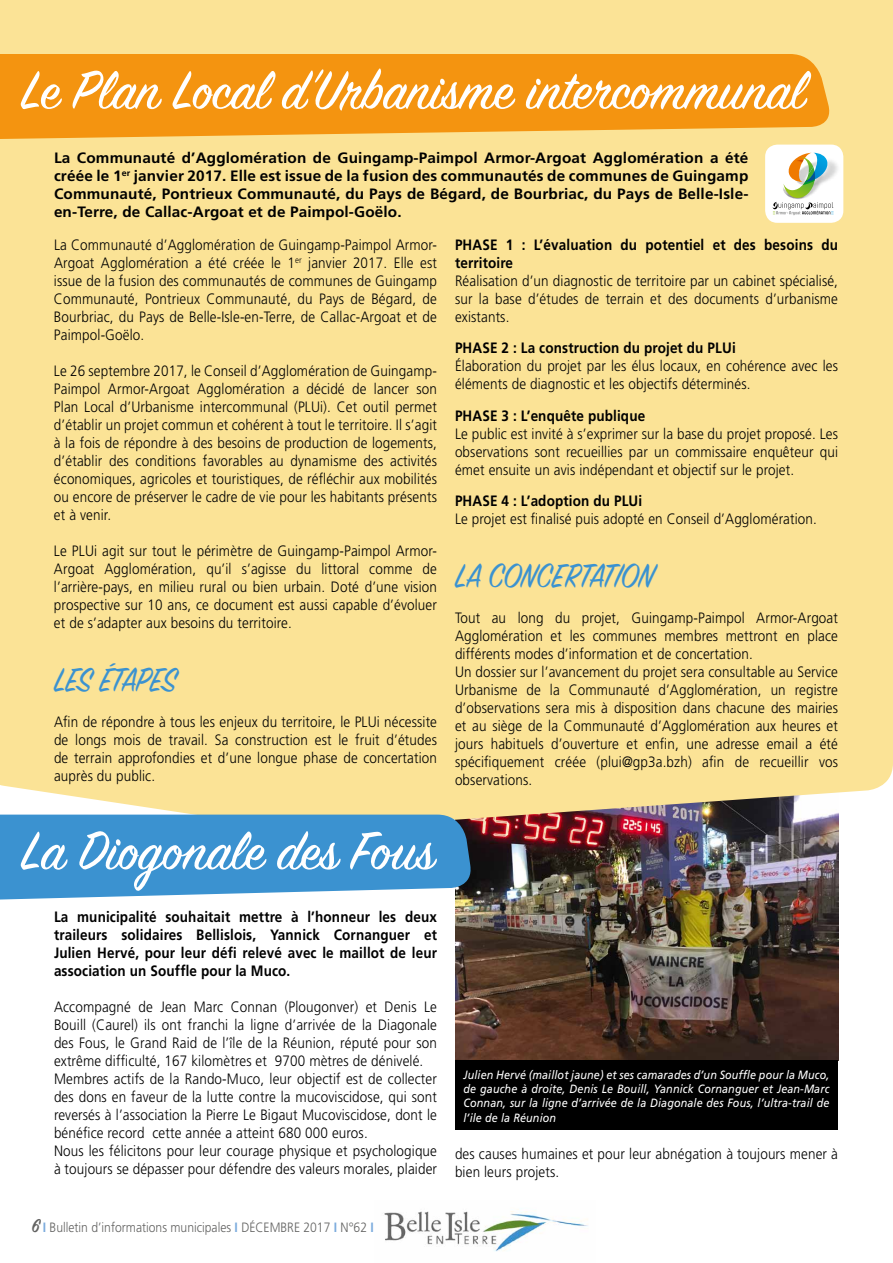
<style>
.page{position:relative;width:893px;height:1263px;background:#fff}
.page>*{position:absolute;margin:0;border:0;box-sizing:border-box;transform-origin:0 0}
.t1{font:60px "Sign Painter House Script";color:#fff}
.t2{font:37.5px "Sign Painter House Script";letter-spacing:-.02em;color:#3b92d0;scale:.9 1}
.t3{font:300 15px/18px "Frutiger";letter-spacing:.01em;color:#000;text-align:justify;scale:.9 1}
.t4{font:700 15px/18px "Frutiger";letter-spacing:.01em;color:#000;text-align:justify;scale:.9 1}
.t5{font:700 15px/18px "Frutiger";letter-spacing:.01em;color:#000;text-align:justify}
.t6{font:300 13.5px "Frutiger";color:#626261;scale:.9 1}
.t7{font:italic 12px/14.4px "Frutiger";letter-spacing:.01em;color:#fff;text-align:justify;scale:.9 1}
.s1{font-family:"Sign Painter House Script";font-weight:600;font-size:21px}
.s2{font-weight:700;color:#7babdd}
</style>
<div class="page">
<img style="left:384px;top:1211px;width:204px;height:41px">
<img style="left:455px;top:831px;width:383px;height:230px">
<div style="left:455px;top:1061px;width:383px;height:69px;background:#000"></div>
<div style="left:0;top:0;width:893px;height:831px;background:#fbe396"></div>
<svg style="left:0;top:54px;width:834px;height:85px;background:#f49a1b"></svg>
<svg style="left:0;top:815px;width:473px;height:85px;background:#4997d0"></svg>
<svg style="left:765px;top:145px;width:78px;height:78px"></svg>
<h1 class="t1" style="left:21px;top:53px;width:785px">Le Plan Local d’Urbanisme intercommunal</h1>
<p class="t5" style="left:54px;top:148px;width:696px">La Communauté d’Agglomération de Guingamp-Paimpol Armor-Argoat Agglomération a été créée le 1<sup>er</sup> janvier 2017. Elle est issue de la fusion des communautés de communes de Guingamp Communauté, Pontrieux Communauté, du Pays de Bégard, de Bourbriac, du Pays de Belle-Isle&shy;en-Terre, de Callac-Argoat et de Paimpol-Goëlo.</p>
<p class="t3" style="left:54px;top:236px;width:427px">La Communauté d’Agglomération de Guingamp-Paimpol Armor-Argoat Agglomération a été créée le 1<sup>er</sup> janvier 2017. Elle est issue de la fusion des communautés de communes de Guingamp Communauté, Pontrieux Communauté, du Pays de Bégard, de Bourbriac, du Pays de Belle-Isle-en-Terre, de Callac-Argoat et de Paimpol-Goëlo.</p>
<p class="t3" style="left:54px;top:362px;width:427px">Le 26 septembre 2017, le Conseil d’Agglomération de Guingamp-Paimpol Armor-Argoat Agglomération a décidé de lancer son Plan Local d’Urbanisme intercommunal (PLUi). Cet outil permet d’établir un projet commun et cohérent à tout le territoire. Il s’agit à la fois de répondre à des besoins de production de logements, d’établir des conditions favorables au dynamisme des activités économiques, agricoles et touristiques, de réfléchir aux mobilités ou encore de préserver le cadre de vie pour les habitants présents et à venir.</p>
<p class="t3" style="left:54px;top:542px;width:427px">Le PLUi agit sur tout le périmètre de Guingamp-Paimpol Armor-Argoat Agglomération, qu’il s’agisse du littoral comme de l’arrière-pays, en milieu rural ou bien urbain. Doté d’une vision prospective sur 10 ans, ce document est aussi capable d’évoluer et de s’adapter aux besoins du territoire.</p>
<h2 class="t2" style="left:54px;top:657px;width:138px">LES ÉTAPES</h2>
<p class="t3" style="left:54px;top:713px;width:427px">Afin de répondre à tous les enjeux du territoire, le PLUi nécessite de longs mois de travail. Sa construction est le fruit d’études de terrain approfondies et d’une longue phase de concertation auprès du public.</p>
<p class="t4" style="left:455px;top:235px;width:427px">PHASE 1 : L’évaluation du potentiel et des besoins du territoire</p>
<p class="t3" style="left:455px;top:271px;width:427px">Réalisation d’un diagnostic de territoire par un cabinet spécialisé, sur la base d’études de terrain et des documents d’urbanisme existants.</p>
<p class="t4" style="left:455px;top:339px;width:313px">PHASE 2 : La construction du projet du PLUi</p>
<p class="t3" style="left:455px;top:357px;width:427px">Élaboration du projet par les élus locaux, en cohérence avec les éléments de diagnostic et les objectifs déterminés.</p>
<p class="t4" style="left:455px;top:406px;width:213px">PHASE 3 : L’enquête publique</p>
<p class="t3" style="left:455px;top:424px;width:427px">Le public est invité à s’exprimer sur la base du projet proposé. Les observations sont recueillies par un commissaire enquêteur qui émet ensuite un avis indépendant et objectif sur le projet.</p>
<p class="t4" style="left:455px;top:492px;width:209px">PHASE 4 : L’adoption du PLUi</p>
<p class="t3" style="left:455px;top:510px;width:404px">Le projet est finalisé puis adopté en Conseil d’Agglomération.</p>
<h2 class="t2" style="left:455px;top:553px;width:222px">LA CONCERTATION</h2>
<p class="t3" style="left:455px;top:609px;width:427px;text-align:left">Tout au long du projet, Guingamp-Paimpol Armor-Argoat Agglomération et les communes membres mettront en place différents modes d’information et de concertation.<br>Un dossier sur l’avancement du projet sera consultable au Service Urbanisme de la Communauté d’Agglomération, un registre d’observations sera mis à disposition dans chacune des mairies et au siège de la Communauté d’Agglomération aux heures et jours habituels d’ouverture et enfin, une adresse email a été spécifiquement créée (plui@gp3a.bzh) afin de recueillir vos observations.</p>
<h1 class="t1" style="left:21px;top:814px;width:415px">La Diogonale des Fous</h1>
<p class="t4" style="left:54px;top:908px;width:427px">La municipalité souhaitait mettre à l’honneur les deux traileurs solidaires Bellislois, Yannick Cornanguer et Julien Hervé, pour leur défi relevé avec le maillot de leur association un Souffle pour la Muco.</p>
<p class="t3" style="left:54px;top:998px;width:427px;text-align:left">Accompagné de Jean Marc Connan (Plougonver) et Denis Le Bouill (Caurel) ils ont franchi la ligne d’arrivée de la Diagonale des Fous, le Grand Raid de l’île de la Réunion, réputé pour son extrême difficulté, 167 kilomètres et 9700 mètres de dénivelé.<br>Membres actifs de la Rando-Muco, leur objectif est de collecter des dons en faveur de la lutte contre la mucoviscidose, qui sont reversés à l’association la Pierre Le Bigaut Mucoviscidose, dont le bénéfice record cette année a atteint 680 000 euros.<br>Nous les félicitons pour leur courage physique et psychologique à toujours se dépasser pour défendre des valeurs morales, plaider</p>
<p class="t6" style="left:32px;top:1219px;width:381px"><span class="s1">6</span> <span class="s2">I</span> Bulletin d’informations municipales <span class="s2">I</span> DÉCEMBRE 2017 <span class="s2">I</span> N°62 <span class="s2">I</span></p>
<p class="t7" style="left:463px;top:1067px;width:408px">Julien Hervé (maillot jaune) et ses camarades d’un Souffle pour la Muco, de gauche à droite, Denis Le Bouill, Yannick Cornanguer et Jean-Marc Connan, sur la ligne d’arrivée de la Diagonale des Fous, l’ultra-trail de l’ile de la Réunion</p>
<p class="t3" style="left:455px;top:1145px;width:427px">des causes humaines et pour leur abnégation à toujours mener à bien leurs projets.</p>
</div>
